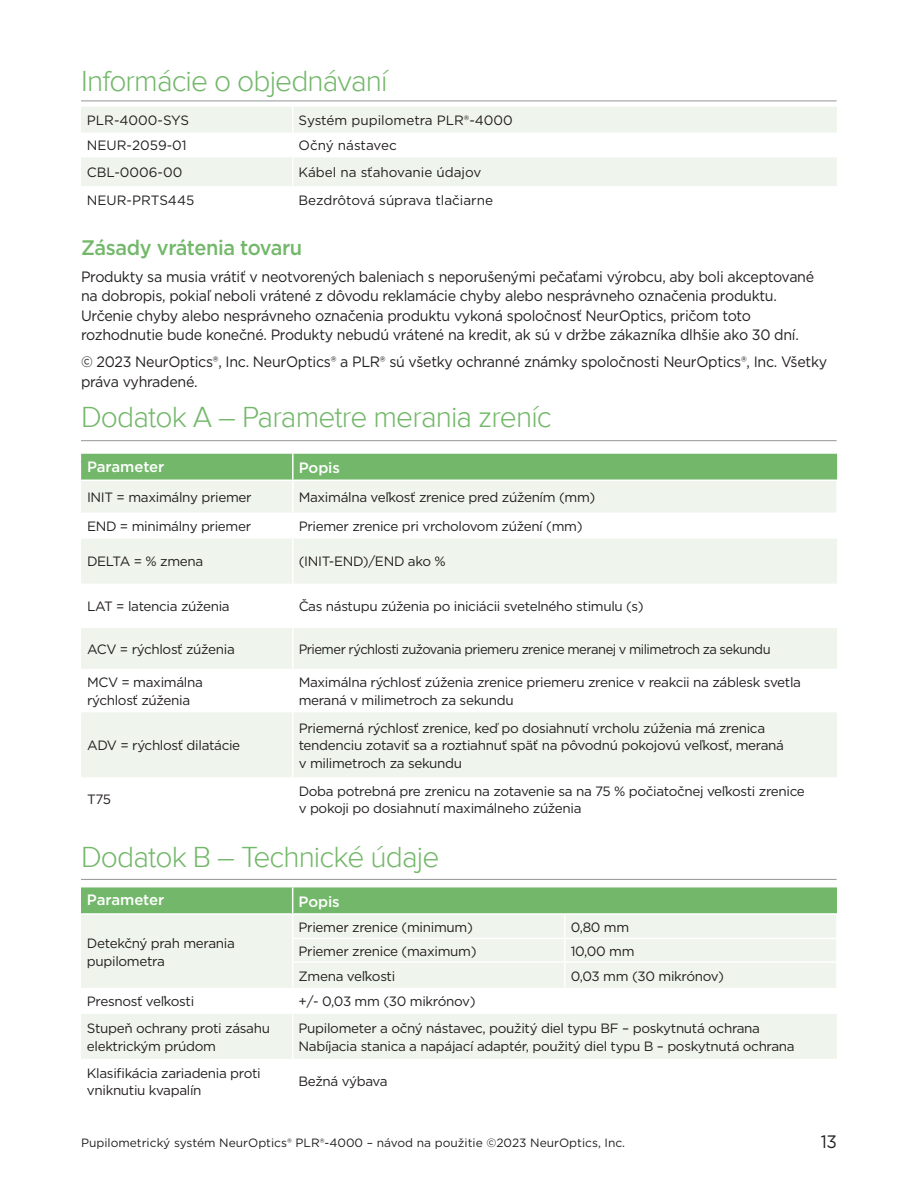
<style>
.page{position:relative;width:918px;height:1188px;background:#fff}
.page>*{position:absolute;margin:0;border:0;box-sizing:border-box;transform-origin:0 0}
.t1{font:300 30px "Proxima Nova";letter-spacing:-.03em;color:#73b86a}
.t2{font:500 21px "Gotham";letter-spacing:-.02em;color:#73b86a;scale:.95 1}
.t3{font:18px "Gotham";color:#231f20;scale:.95 1}
.t4{font:15px/19.5px "Gotham";letter-spacing:-.02em;color:#231f20;scale:.95 1}
.Bodycopy{font:500 15px "Gotham";letter-spacing:-.01em;color:#fff}
.t5{font:13.5px/17.7px "Gotham";letter-spacing:-.025em;color:#231f20}
.t6{font:13.5px "Gotham";color:#231f20}
.t7{font:13.5px "Gotham";letter-spacing:-.025em;color:#231f20;scale:.96 1}
.t8{font:12px "Gotham";color:#231f20}
</style>
<div class="page">
<div style="left:81px;top:454px;width:756px;height:26px;background:#73b86a"></div>
<div style="left:81px;top:481px;width:755px;height:32px;background:#eff5ec"></div>
<svg style="left:81px;top:539px;width:756px;height:238px;fill:#eff5ec"></svg>
<hr style="left:293px;top:584px;width:544px;height:1px;background:#fff">
<hr style="left:293px;top:627px;width:544px;height:1px;background:#fff">
<hr style="left:293px;top:669px;width:544px;height:1px;background:#fff">
<hr style="left:293px;top:711px;width:544px;height:1px;background:#fff">
<hr style="left:292px;top:454px;width:2px;height:26px;background:#fff">
<hr style="left:292px;top:539px;width:2px;height:45px;background:#fff">
<hr style="left:81px;top:584px;width:212px;height:1px;background:#fff">
<hr style="left:292px;top:585px;width:2px;height:42px;background:#fff">
<hr style="left:81px;top:627px;width:212px;height:1px;background:#fff">
<hr style="left:292px;top:628px;width:2px;height:41px;background:#fff">
<hr style="left:81px;top:669px;width:212px;height:1px;background:#fff">
<hr style="left:292px;top:670px;width:2px;height:41px;background:#fff">
<hr style="left:81px;top:711px;width:212px;height:1px;background:#fff">
<hr style="left:292px;top:712px;width:2px;height:65px;background:#fff">
<hr style="left:292px;top:481px;width:2px;height:32px;background:#fff">
<hr style="left:81px;top:101px;width:756px;height:1px;background:#939598">
<hr style="left:81px;top:440px;width:756px;height:1px;background:#939598">
<hr style="left:81px;top:879px;width:756px;height:1px;background:#939598">
<svg style="left:81px;top:107px;width:756px;height:79px"></svg>
<div style="left:81px;top:1014px;width:756px;height:45px;background:#eff5ec"></div>
<hr style="left:292px;top:1014px;width:1px;height:45px;background:#fff">
<svg style="left:81px;top:887px;width:756px;height:101px"></svg>
<hr style="left:565px;top:961px;width:273px;height:2px;background:#fff">
<hr style="left:564px;top:963px;width:2px;height:25px;background:#fff">
<hr style="left:836px;top:963px;width:2px;height:25px;background:#fff">
<p class="t1" style="left:81px;top:64px;width:308px">Informácie o objednávaní</p>
<p class="t6" style="left:87px;top:112px;width:104px">PLR-4000-SYS</p>
<p class="t6" style="left:299px;top:112px;width:216px">Systém pupilometra PLR®-4000</p>
<p class="t6" style="left:87px;top:137px;width:101px">NEUR-2059-01</p>
<p class="t6" style="left:299px;top:137px;width:100px">Očný nástavec</p>
<p class="t6" style="left:87px;top:164px;width:97px">CBL-0006-00</p>
<p class="t6" style="left:299px;top:164px;width:184px">Kábel na sťahovanie údajov</p>
<p class="t6" style="left:87px;top:191px;width:109px">NEUR-PRTS445</p>
<p class="t6" style="left:299px;top:191px;width:196px">Bezdrôtová súprava tlačiarne</p>
<p class="t2" style="left:81px;top:234px;width:234px">Zásady vrátenia tovaru</p>
<p class="t4" style="left:81px;top:266px;width:773px">Produkty sa musia vrátiť v neotvorených baleniach s neporušenými pečaťami výrobcu, aby boli akceptované na dobropis, pokiaľ neboli vrátené z dôvodu reklamácie chyby alebo nesprávneho označenia produktu.<br>Určenie chyby alebo nesprávneho označenia produktu vykoná spoločnosť NeurOptics, pričom toto rozhodnutie bude konečné. Produkty nebudú vrátené na kredit, ak sú v držbe zákazníka dlhšie ako 30 dní.</p>
<p class="t4" style="left:81px;top:352px;width:787px">© 2023 NeurOptics®, Inc. NeurOptics® a PLR® sú všetky ochranné známky spoločnosti NeurOptics®, Inc. Všetky práva vyhradené.</p>
<p class="t1" style="left:81px;top:400px;width:472px">Dodatok A – Parametre merania zreníc</p>
<p class="Bodycopy" style="left:87px;top:457px;width:79px">Parameter</p>
<p class="Bodycopy" style="left:299px;top:458px;width:43px">Popis</p>
<p class="t5" style="left:87px;top:488px;width:166px">INIT = maximálny priemer</p>
<p class="t5" style="left:299px;top:488px;width:298px">Maximálna veľkosť zrenice pred zúžením (mm)</p>
<p class="t5" style="left:87px;top:517px;width:166px">END = minimálny priemer</p>
<p class="t5" style="left:299px;top:517px;width:285px">Priemer zrenice pri vrcholovom zúžení (mm)</p>
<p class="t5" style="left:87px;top:553px;width:118px">DELTA = % zmena</p>
<p class="t5" style="left:299px;top:553px;width:149px">(INIT-END)/END ako %</p>
<p class="t5" style="left:87px;top:597px;width:144px">LAT = latencia zúženia</p>
<p class="t5" style="left:299px;top:597px;width:346px">Čas nástupu zúženia po iniciácii svetelného stimulu (s)</p>
<p class="t5" style="left:87px;top:640px;width:149px">ACV = rýchlosť zúženia</p>
<p class="t7" style="left:299px;top:640px;width:493px">Priemer rýchlosti zužovania priemeru zrenice meranej v milimetroch za sekundu</p>
<p class="t5" style="left:87px;top:673px;width:117px">MCV = maximálna</p>
<p class="t5" style="left:87px;top:691px;width:105px">rýchlosť zúženia</p>
<p class="t5" style="left:299px;top:673px;width:504px">Maximálna rýchlosť zúženia zrenice priemeru zrenice v reakcii na záblesk svetla meraná v milimetroch za sekundu</p>
<p class="t5" style="left:87px;top:736px;width:155px">ADV = rýchlosť dilatácie</p>
<p class="t5" style="left:299px;top:719px;width:487px">Priemerná rýchlosť zrenice, keď po dosiahnutí vrcholu zúženia má zrenica tendenciu zotaviť sa a roztiahnuť späť na pôvodnú pokojovú veľkosť, meraná v milimetroch za sekundu</p>
<p class="t5" style="left:87px;top:791px;width:26px">T75</p>
<p class="t5" style="left:299px;top:782px;width:508px">Doba potrebná pre zrenicu na zotavenie sa na 75 % počiatočnej veľkosti zrenice v pokoji po dosiahnutí maximálneho zúženia</p>
<p class="t1" style="left:81px;top:839px;width:360px">Dodatok B – Technické údaje</p>
<p class="Bodycopy" style="left:87px;top:890px;width:79px">Parameter</p>
<p class="Bodycopy" style="left:299px;top:892px;width:43px">Popis</p>
<p class="t5" style="left:87px;top:934px;width:149px">Detekčný prah merania pupilometra</p>
<p class="t5" style="left:299px;top:918px;width:176px">Priemer zrenice (minimum)</p>
<p class="t5" style="left:571px;top:918px;width:60px">0,80 mm</p>
<p class="t5" style="left:299px;top:942px;width:180px">Priemer zrenice (maximum)</p>
<p class="t5" style="left:571px;top:942px;width:65px">10,00 mm</p>
<p class="t5" style="left:299px;top:967px;width:98px">Zmena veľkosti</p>
<p class="t5" style="left:571px;top:967px;width:155px">0,03 mm (30 mikrónov)</p>
<p class="t5" style="left:87px;top:992px;width:109px">Presnosť veľkosti</p>
<p class="t5" style="left:299px;top:992px;width:178px">+/- 0,03 mm (30 mikrónov)</p>
<p class="t5" style="left:87px;top:1019px;width:185px">Stupeň ochrany proti zásahu elektrickým prúdom</p>
<p class="t5" style="left:299px;top:1019px;width:463px">Pupilometer a očný nástavec, použitý diel typu BF – poskytnutá ochrana</p>
<p class="t5" style="left:299px;top:1037px;width:498px">Nabíjacia stanica a napájací adaptér, použitý diel typu B – poskytnutá ochrana</p>
<p class="t5" style="left:87px;top:1064px;width:175px">Klasifikácia zariadenia proti vniknutiu kvapalín</p>
<p class="t5" style="left:299px;top:1073px;width:91px">Bežná výbava</p>
<p class="t8" style="left:81px;top:1135px;width:546px">Pupilometrický systém NeurOptics® PLR®-4000 – návod na použitie ©2023 NeurOptics, Inc.</p>
<p class="t3" style="left:821px;top:1130px;width:19px">13</p>
</div>
